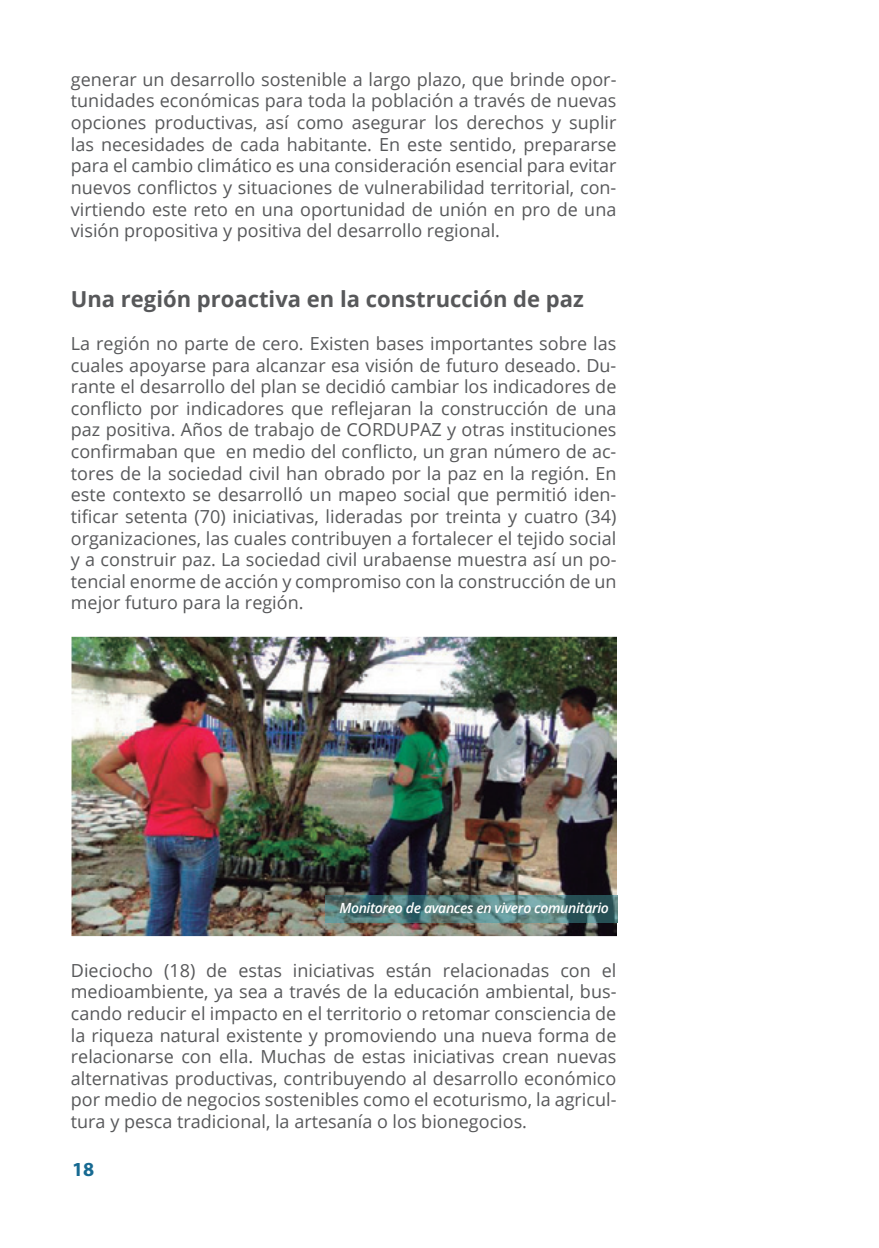
<style>
.page{position:relative;width:879px;height:1248px;background:#fff}
.page>*{position:absolute;margin:0;border:0;box-sizing:border-box;transform-origin:0 0}
.t1{font:700 22px "Open Sans";color:#57585a}
.t2{font:700 20px "Myriad Pro";color:#176a92}
.t3{font:18px/21.6px "Open Sans";color:#57585a;text-align:justify}
.t4{font:italic 600 14px "Open Sans";letter-spacing:-.025em;color:#fff}
</style>
<div class="page">
<img style="left:71px;top:636px;width:546px;height:300px">
<img style="left:325px;top:895px;width:292px;height:27px">
<p class="t3" style="left:71px;top:68px;width:547px">generar un desarrollo sostenible a largo plazo, que brinde opor&shy;tunidades económicas para toda la población a través de nuevas opciones productivas, así como asegurar los derechos y suplir las necesidades de cada habitante. En este sentido, prepararse para el cambio climático es una consideración esencial para evitar nuevos conflictos y situaciones de vulnerabilidad territorial, con&shy;virtiendo este reto en una oportunidad de unión en pro de una visión propositiva y positiva del desarrollo regional.</p>
<p class="t1" style="left:71px;top:283px;width:514px">Una región proactiva en la construcción de paz</p>
<p class="t3" style="left:71px;top:332px;width:547px">La región no parte de cero. Existen bases importantes sobre las cuales apoyarse para alcanzar esa visión de futuro deseado. Du&shy;rante el desarrollo del plan se decidió cambiar los indicadores de conflicto por indicadores que reflejaran la construcción de una paz positiva. Años de trabajo de CORDUPAZ y otras instituciones confirmaban que en medio del conflicto, un gran número de ac&shy;tores de la sociedad civil han obrado por la paz en la región. En este contexto se desarrolló un mapeo social que permitió iden&shy;tificar setenta (70) iniciativas, lideradas por treinta y cuatro (34) organizaciones, las cuales contribuyen a fortalecer el tejido social y a construir paz. La sociedad civil urabaense muestra así un po&shy;tencial enorme de acción y compromiso con la construcción de un mejor futuro para la región.</p>
<p class="t4" style="left:339px;top:898px;width:271px">Monitoreo de avances en vivero comunitario</p>
<p class="t3" style="left:71px;top:958px;width:547px">Dieciocho (18) de estas iniciativas están relacionadas con el medioambiente, ya sea a través de la educación ambiental, bus&shy;cando reducir el impacto en el territorio o retomar consciencia de la riqueza natural existente y promoviendo una nueva forma de relacionarse con ella. Muchas de estas iniciativas crean nuevas alternativas productivas, contribuyendo al desarrollo económico por medio de negocios sostenibles como el ecoturismo, la agricul&shy;tura y pesca tradicional, la artesanía o los bionegocios.</p>
<p class="t2" style="left:72px;top:1155px;width:24px">18</p>
</div>
